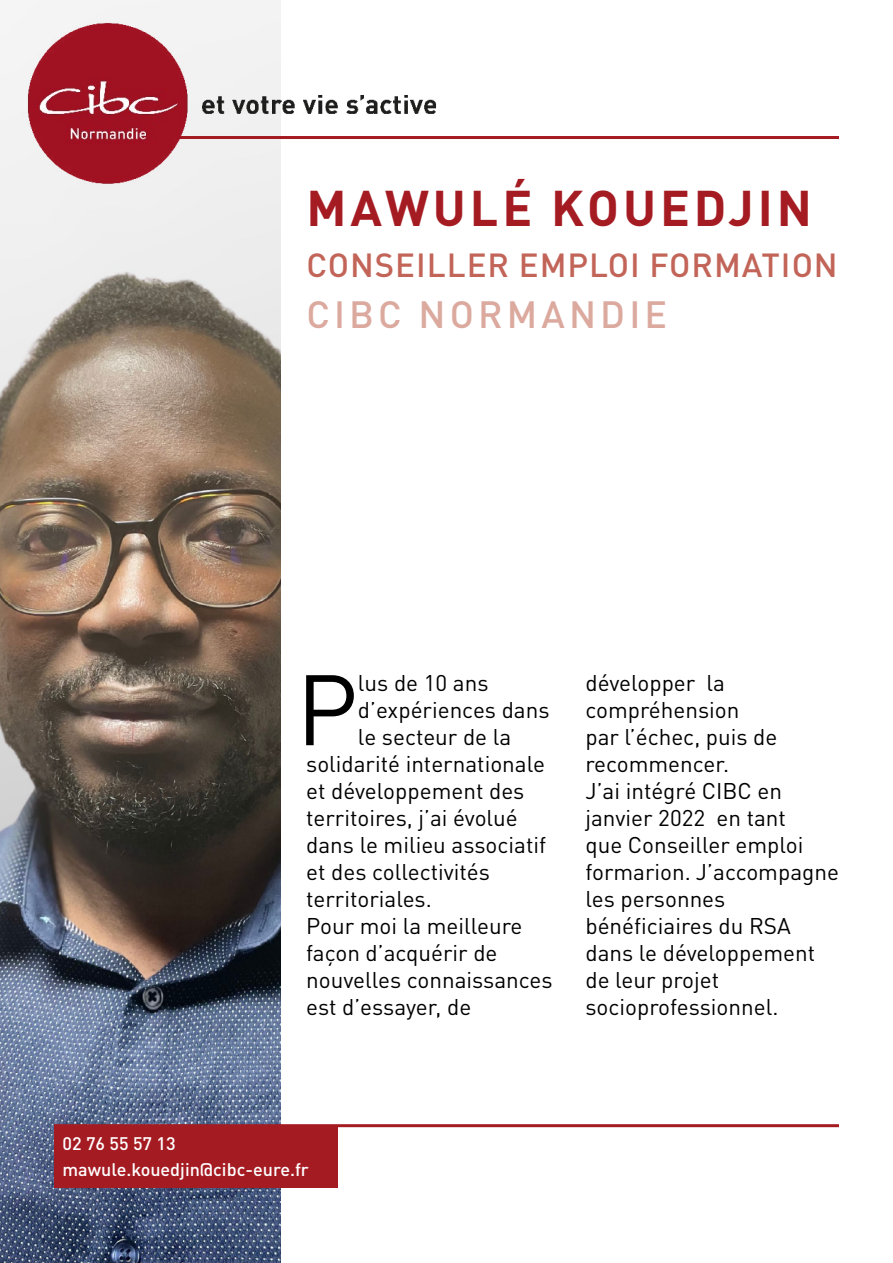
<style>
.page{position:relative;width:893px;height:1263px;background:#fff}
.page>*{position:absolute;margin:0;border:0;box-sizing:border-box;transform-origin:0 0}
.t1{font:98.4px "DIN Pro";color:#000}
.t2{font:700 49.5px "DIN Pro";letter-spacing:.08em;color:#a51b22}
.t3{font:500 37.5px "DIN Pro";letter-spacing:.11em;color:#dba99e}
.t4{font:500 33px "DIN Pro";letter-spacing:.03em;color:#c26458}
.t5{font:22.5px/27px "DIN Pro";color:#000}
.t6{font:500 18px/25.2px "DIN Pro";color:#fff}
</style>
<div class="page">
<img style="left:0;top:0;width:281px;height:1263px">
<hr style="left:54px;top:136px;width:785px;height:3px;background:#a51b22">
<hr style="left:54px;top:1124px;width:785px;height:3px;background:#a51b22">
<div style="left:54px;top:1126px;width:283px;height:62px;background:#a51b22"></div>
<img style="left:22px;top:22px;width:415px;height:162px">
<h2 class="t2" style="left:306px;top:167px;width:507px">MAWULÉ KOUEDJIN</h2>
<h3 class="t4" style="left:306px;top:239px;width:533px">CONSEILLER EMPLOI FORMATION</h3>
<h3 class="t3" style="left:306px;top:284px;width:362px">CIBC NORMANDIE</h3>
<h1 class="t1" style="left:296px;top:632px;width:63px">P</h1>
<p class="t5" style="left:358px;top:667px;width:132px">lus de 10 ans</p>
<p class="t5" style="left:358px;top:694px;width:193px">d’expériences dans</p>
<p class="t5" style="left:358px;top:721px;width:155px">le secteur de la</p>
<p class="t5" style="left:306px;top:748px;width:240px">solidarité internationale</p>
<p class="t5" style="left:306px;top:775px;width:220px">et développement des</p>
<p class="t5" style="left:306px;top:802px;width:213px">territoires, j’ai évolué</p>
<p class="t5" style="left:306px;top:829px;width:242px">dans le milieu associatif</p>
<p class="t5" style="left:306px;top:856px;width:185px">et des collectivités</p>
<p class="t5" style="left:306px;top:883px;width:127px">territoriales.</p>
<p class="t5" style="left:306px;top:910px;width:218px">Pour moi la meilleure</p>
<p class="t5" style="left:306px;top:937px;width:193px">façon d’acquérir de</p>
<p class="t5" style="left:306px;top:964px;width:248px">nouvelles connaissances</p>
<p class="t5" style="left:306px;top:991px;width:167px">est d’essayer, de</p>
<p class="t5" style="left:585px;top:667px;width:255px">développer la compréhension<br>par l’échec, puis de recommencer.<br>J’ai intégré CIBC en janvier 2022 en tant<br>que Conseiller emploi formarion. J’accompagne les personnes bénéficiaires du RSA dans le développement de leur projet socioprofessionnel.</p>
<p class="t6" style="left:63px;top:1129px;width:248px">02 76 55 57 13 mawule.kouedjin@cibc-eure.fr</p>
</div>
